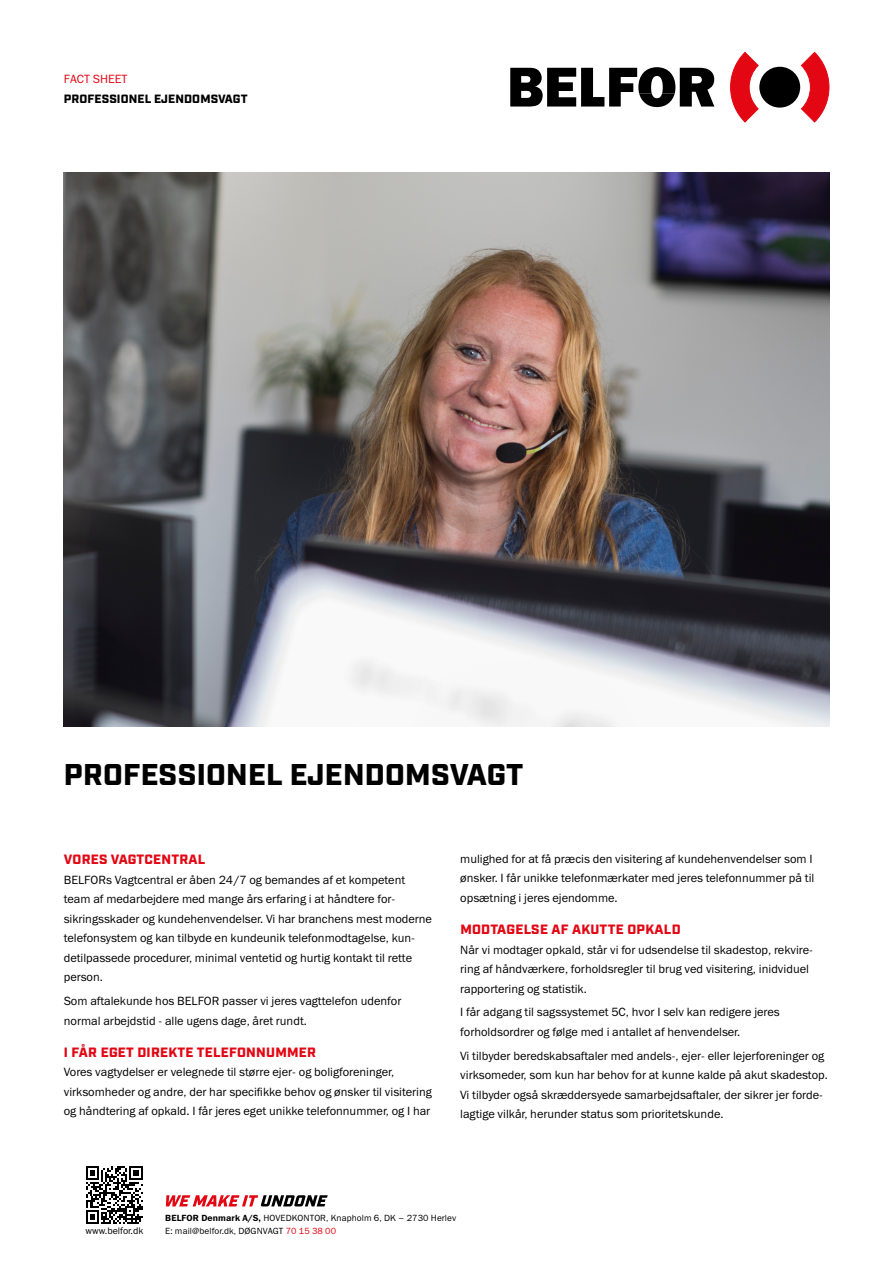
<style>
.page{position:relative;width:893px;height:1263px;background:#fff}
.page>*{position:absolute;margin:0;border:0;box-sizing:border-box;transform-origin:0 0}
.t1{font:900 30px "Industry";letter-spacing:.01em;color:#000}
.t2{font:900 13.5px "Industry";letter-spacing:.02em;color:#e30613}
.t3{font:12px/19.5px "Franklin Gothic Book ITC";color:#000}
.t4{font:900 12px "Industry";letter-spacing:.01em;color:#000}
.t5{font:12px "Franklin Gothic Book ITC";color:#e30613}
.t6{font:9.6px "Franklin Gothic Book ITC";color:#000}
.t7{font:9px/13.2px "Franklin Gothic Book ITC";letter-spacing:.01em;color:#000}
.s1{font-family:"Franklin Gothic Demi ITC"}
.s2{color:#e30613}
</style>
<div class="page">
<img style="left:64px;top:173px;width:765px;height:554px">
<svg style="left:510px;top:67px;width:204px;height:40px"></svg>
<div style="left:759px;top:67px;width:41px;height:41px;background:#000;border-radius:50%"></div>
<svg style="left:730px;top:52px;width:29px;height:70px"></svg>
<svg style="left:801px;top:52px;width:28px;height:70px"></svg>
<svg style="left:86px;top:1166px;width:57px;height:58px"></svg>
<svg style="left:166px;top:1195px;width:162px;height:11px"></svg>
<p class="t5" style="left:64px;top:71px;width:65px">FACT SHEET</p>
<p class="t4" style="left:64px;top:91px;width:185px">PROFESSIONEL EJENDOMSVAGT</p>
<h1 class="t1" style="left:64px;top:757px;width:461px">PROFESSIONEL EJENDOMSVAGT</h1>
<p class="t2" style="left:64px;top:851px;width:143px">VORES VAGTCENTRAL</p>
<p class="t3" style="left:64px;top:870px;width:370px">BELFORs Vagtcentral er åben 24/7 og bemandes af et kompetent team af medarbejdere med mange års erfaring i at håndtere for&shy;sikringsskader og kundehenvendelser. Vi har branchens mest moderne telefonsystem og kan tilbyde en kundeunik telefonmodtagelse, kun&shy;detilpassede procedurer, minimal ventetid og hurtig kontakt til rette person.</p>
<p class="t3" style="left:64px;top:991px;width:339px">Som aftalekunde hos BELFOR passer vi jeres vagttelefon udenfor normal arbejdstid - alle ugens dage, året rundt.</p>
<p class="t2" style="left:64px;top:1044px;width:254px">I FÅR EGET DIREKTE TELEFONNUMMER</p>
<p class="t3" style="left:64px;top:1062px;width:370px">Vores vagtydelser er velegnede til større ejer- og boligforeninger, virksomheder og andre, der har specifikke behov og ønsker til visitering og håndtering af opkald. I får jeres eget unikke telefonnummer, og I har</p>
<p class="t3" style="left:460px;top:849px;width:356px">mulighed for at få præcis den visitering af kundehenvendelser som I ønsker. I får unikke telefonmærkater med jeres telefonnummer på til opsætning i jeres ejendomme.</p>
<p class="t2" style="left:460px;top:921px;width:222px">MODTAGELSE AF AKUTTE OPKALD</p>
<p class="t3" style="left:460px;top:939px;width:354px">Når vi modtager opkald, står vi for udsendelse til skadestop, rekvire&shy;ring af håndværkere, forholdsregler til brug ved visitering, inidviduel rapportering og statistik.</p>
<p class="t3" style="left:460px;top:1002px;width:321px">I får adgang til sagssystemet 5C, hvor I selv kan redigere jeres forholdsordrer og følge med i antallet af henvendelser.</p>
<p class="t3" style="left:460px;top:1045px;width:369px">Vi tilbyder beredskabsaftaler med andels-, ejer- eller lejerforeninger og virksomeder, som kun har behov for at kunne kalde på akut skadestop.<br>Vi tilbyder også skræddersyede samarbejdsaftaler, der sikrer jer forde&shy;lagtige vilkår, herunder status som prioritetskunde.</p>
<p class="t6" style="left:85px;top:1225px;width:59px">www.belfor.dk</p>
<p class="t7" style="left:165px;top:1211px;width:293px"><span class="s1">BELFOR Denmark A/S,</span> HOVEDKONTOR, Knapholm 6, DK – 2730 Herlev<br>E: mail@belfor.dk, DØGNVAGT <span class="s2">70 15 38 00</span></p>
</div>
